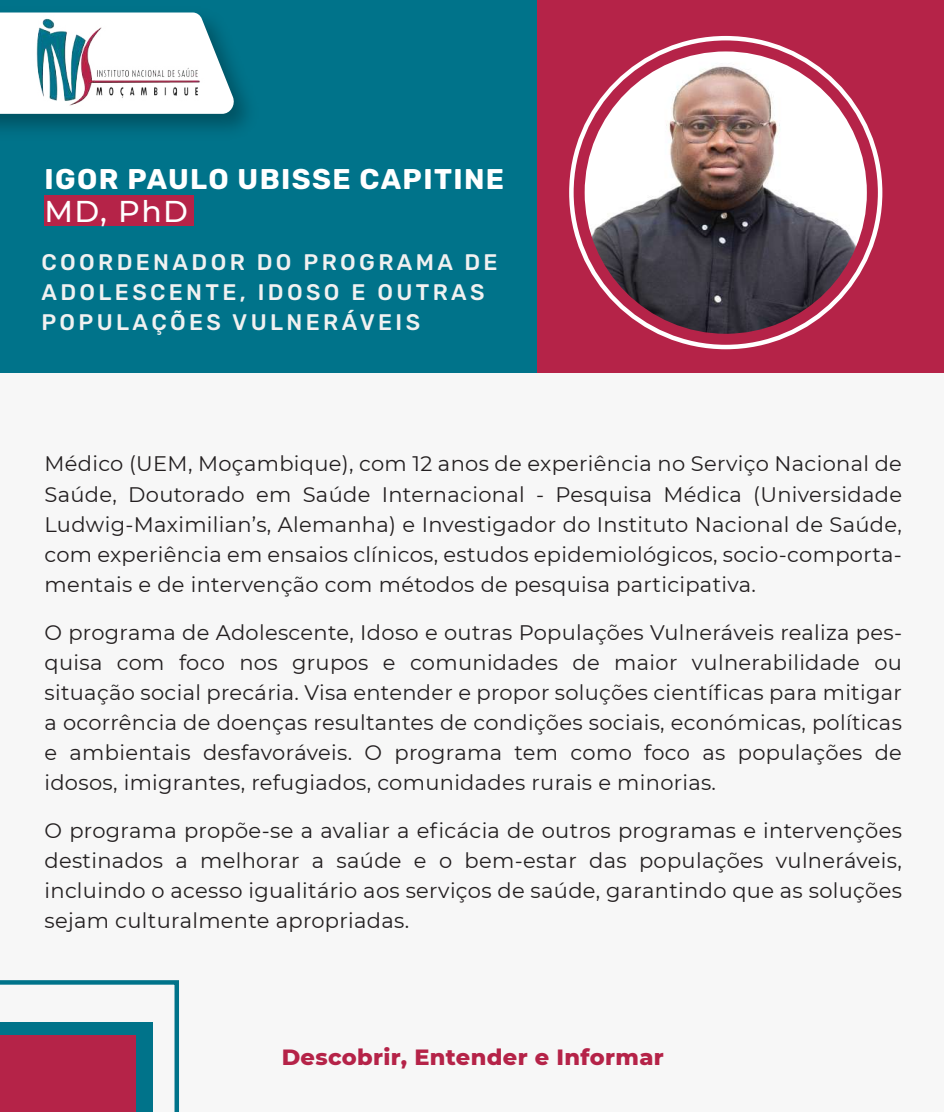
<style>
.page{position:relative;width:944px;height:1112px;background:#f7f7f7}
.page>*{position:absolute;margin:0;border:0;box-sizing:border-box;transform-origin:0 0}
.t1{font:500 30px "Montserrat";color:#fff}
.t2{font:700 28.5px "Rubik";letter-spacing:.05em;color:#fff}
.t3{font:300 22.5px/29.8px "Rubik";letter-spacing:.15em;color:#f1f1f1}
.t4{font:800 22.5px "Montserrat";letter-spacing:.015em;color:#b52348}
.t5{font:21px/30px "Montserrat";letter-spacing:.015em;color:#231f20;text-align:justify}
</style>
<div class="page">
<div style="left:26px;top:0;width:918px;height:372px;background:#b52348"></div>
<div style="left:0;top:0;width:536px;height:372px;background:#00738a"></div>
<div style="left:44px;top:196px;width:150px;height:30px;background:#b52348"></div>
<img style="left:0;top:12px;width:247px;height:118px">
<svg style="left:0;top:13px;width:236px;height:101px"></svg>
<img style="left:20px;top:15px;width:188px;height:97px">
<svg style="left:0;top:980px;width:179px;height:132px"></svg>
<div style="left:0;top:1021px;width:153px;height:91px;background:#00738a"></div>
<div style="left:0;top:1034px;width:136px;height:78px;background:#b52348"></div>
<img style="left:585px;top:51px;width:282px;height:283px;border-radius:141px">
<h2 class="t2" style="left:44px;top:163px;width:461px">IGOR PAULO UBISSE CAPITINE</h2>
<h1 class="t1" style="left:44px;top:191px;width:145px">MD, PhD</h1>
<p class="t3" style="left:41px;top:248px;width:458px">COORDENADOR DO PROGRAMA DE<br>ADOLESCENTE, IDOSO E OUTRAS<br>POPULAÇÕES VULNERÁVEIS</p>
<p class="t5" style="left:44px;top:448px;width:859px">Médico (UEM, Moçambique), com 12 anos de experiência no Serviço Nacional de Saúde, Doutorado em Saúde Internacional - Pesquisa Médica (Universidade Ludwig-Maximilian’s, Alemanha) e Investigador do Instituto Nacional de Saúde, com experiência em ensaios clínicos, estudos epidemiológicos, socio-comporta&shy;mentais e de intervenção com métodos de pesquisa participativa.</p>
<p class="t5" style="left:44px;top:616px;width:859px">O programa de Adolescente, Idoso e outras Populações Vulneráveis realiza pes&shy;quisa com foco nos grupos e comunidades de maior vulnerabilidade ou situação social precária. Visa entender e propor soluções científicas para mitigar a ocorrência de doenças resultantes de condições sociais, económicas, políticas e ambientais desfavoráveis. O programa tem como foco as populações de idosos, imigrantes, refugiados, comunidades rurais e minorias.</p>
<p class="t5" style="left:44px;top:814px;width:859px">O programa propõe-se a avaliar a eficácia de outros programas e intervenções destinados a melhorar a saúde e o bem-estar das populações vulneráveis, incluindo o acesso igualitário aos serviços de saúde, garantindo que as soluções sejam culturalmente apropriadas.</p>
<p class="t4" style="left:282px;top:1040px;width:384px">Descobrir, Entender e Informar</p>
</div>
